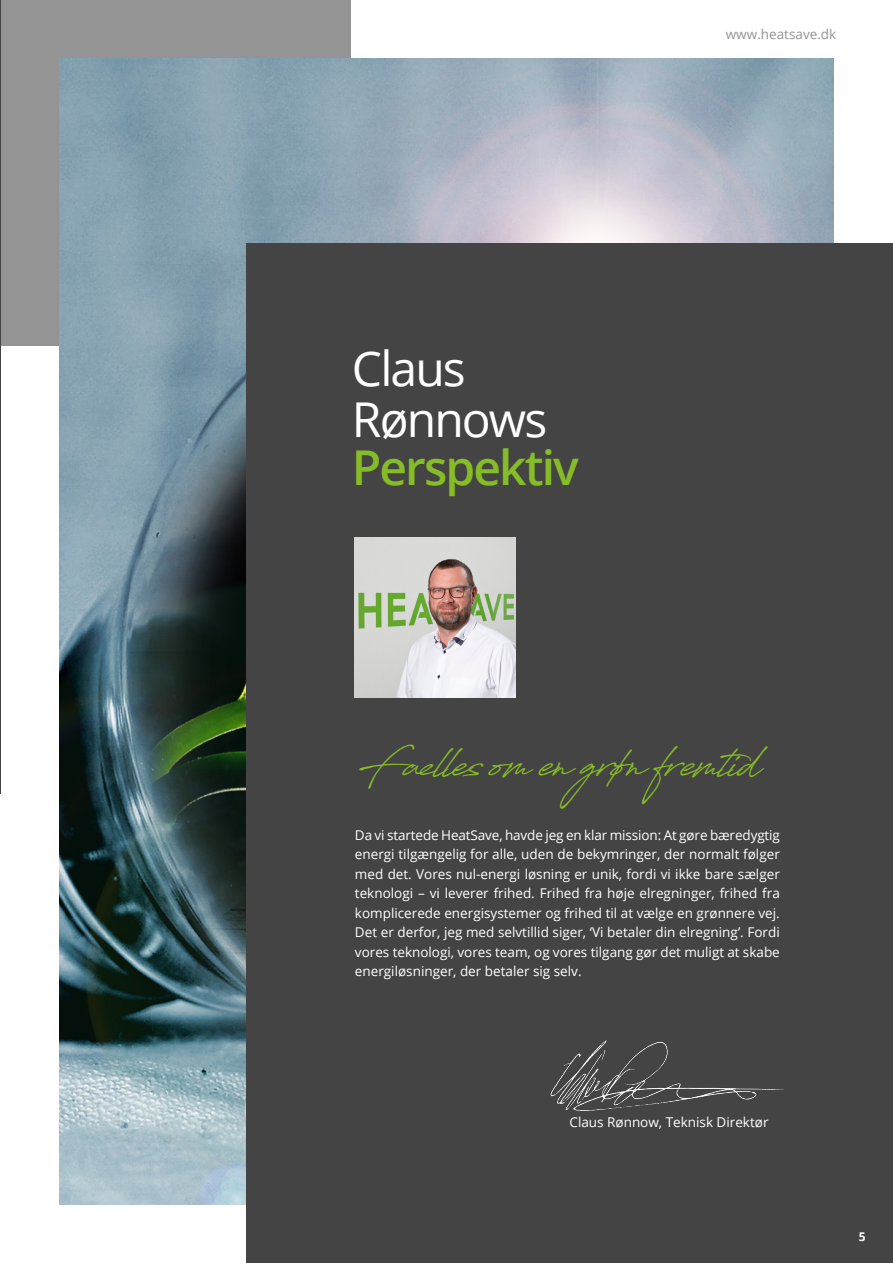
<style>
.page{position:relative;width:893px;height:1263px;background:#fff}
.page>*{position:absolute;margin:0;border:0;box-sizing:border-box;transform-origin:0 0}
.t1{font:48px/51px "Open Sans";letter-spacing:-.04em;color:#fff}
.t2{font:600 48px "Open Sans";letter-spacing:-.04em;color:#86bc25}
.t3{font:43.5px "Antro Vectra Bolder";letter-spacing:-.04em;color:#86bc25}
.t4{font:13.5px/19.5px "Open Sans";color:#fff;text-align:justify}
.t5{font:13.5px "Open Sans";color:#949494}
.t6{font:700 12px "Open Sans";color:#fff}
</style>
<div class="page">
<div style="left:0;top:0;width:351px;height:345px;background:#949494"></div>
<hr style="left:0;top:0;width:1px;height:793px;background:#444">
<img style="left:59px;top:59px;width:775px;height:1145px">
<div style="left:247px;top:243px;width:646px;height:1020px;background:#444"></div>
<img style="left:550px;top:1040px;width:234px;height:71px">
<img style="left:355px;top:537px;width:160px;height:160px">
<p class="t5" style="left:726px;top:24px;width:112px">www.heatsave.dk</p>
<h1 class="t1" style="left:352px;top:341px;width:197px">Claus<br>Rønnows</h1>
<h1 class="t2" style="left:352px;top:434px;width:228px">Perspektiv</h1>
<h2 class="t3" style="left:355px;top:733px;width:407px">Fælles om en grøn fremtid</h2>
<p class="t4" style="left:355px;top:825px;width:427px">Da vi startede HeatSave, havde jeg en klar mission: At gøre bæredygtig energi tilgængelig for alle, uden de bekymringer, der normalt følger med det. Vores nul-energi løsning er unik, fordi vi ikke bare sælger teknologi – vi leverer frihed. Frihed fra høje elregninger, frihed fra komplicerede energisystemer og frihed til at vælge en grønnere vej.<br>Det er derfor, jeg med selvtillid siger, ‘Vi betaler din elregning’. Fordi vores teknologi, vores team, og vores tilgang gør det muligt at skabe energiløsninger, der betaler sig selv.</p>
<p class="t4" style="left:569px;top:1112px;width:200px">Claus Rønnow, Teknisk Direktør</p>
<p class="t6" style="left:859px;top:1228px;width:8px">5</p>
</div>
